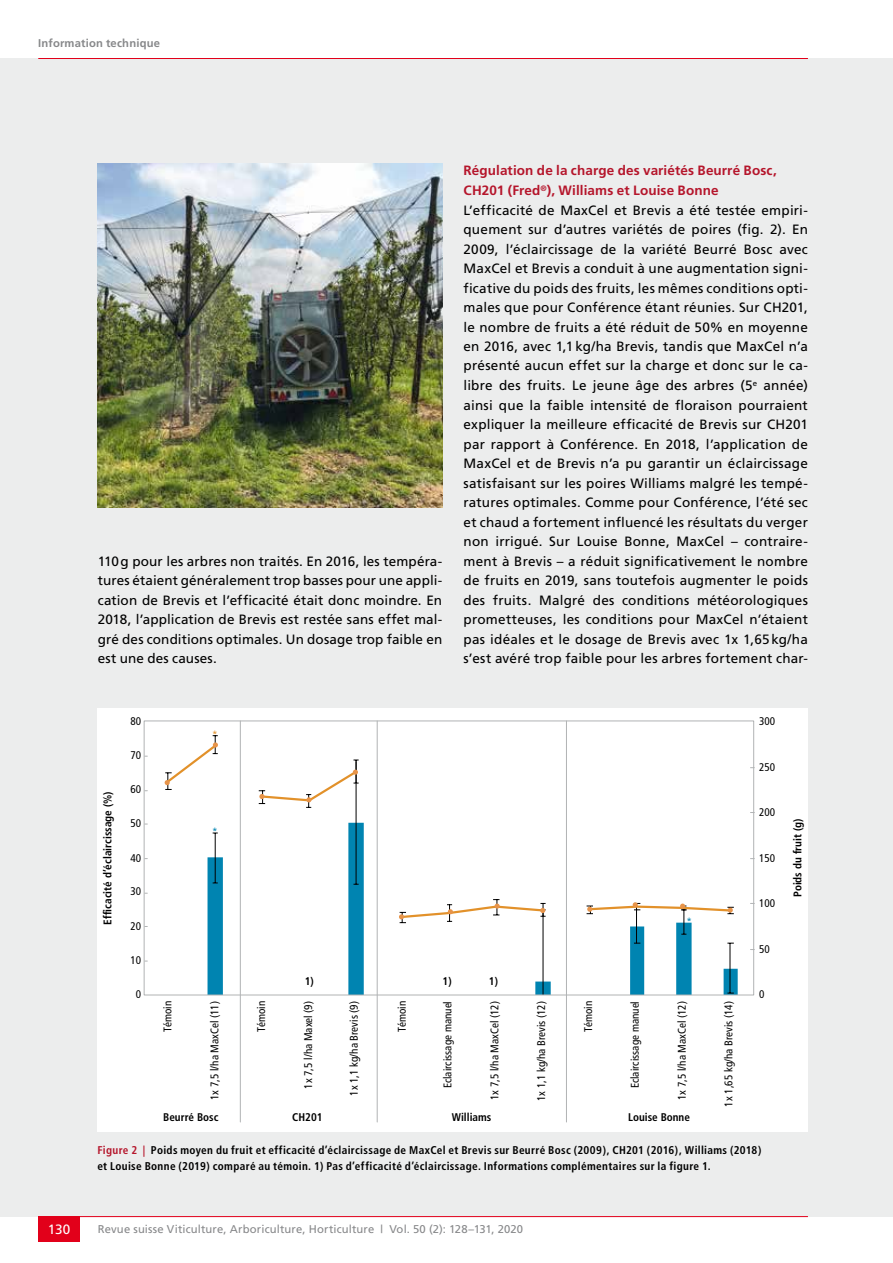
<style>
.page{position:relative;width:893px;height:1263px;background:#fff}
.page>*{position:absolute;margin:0;border:0;box-sizing:border-box;transform-origin:0 0}
.t1{font:13.5px/19.5px "Frutiger";letter-spacing:.015em;color:#000;text-align:justify}
.t2{font:13.5px "Frutiger";color:#fff}
.t3{font:700 condensed 11.25px/16.5px "Frutiger";letter-spacing:.03em;color:#000}
.t4{font:11.25px "Frutiger";letter-spacing:.015em;color:#87888a}
.t5{font:700 11.25px "Frutiger";letter-spacing:.015em;color:#87888a}
.t6{font:condensed 11.1px "Frutiger";color:#000}
.t7{font:700 condensed 11.1px "Frutiger";color:#000}
.t8{font:condensed 11.1px "Frutiger";color:#0084b1}
.t9{font:condensed 11.1px "Frutiger";color:#e2912a}
.s1{font-weight:700;color:#b5152b}
.s2{color:#b5152b}
</style>
<div class="page">
<div style="left:0;top:58px;width:893px;height:1158px;background:#eceded"></div>
<hr style="left:38px;top:1216px;width:770px;height:1px;background:#e2001a">
<div style="left:38px;top:1216px;width:42px;height:26px;background:#e2001a"></div>
<div style="left:98px;top:708px;width:710px;height:423px;background:#fff"></div>
<svg style="left:208px;top:919px;width:530px;height:74px"></svg>
<hr style="left:240px;top:721px;width:1px;height:401px;background:#b1b3b4">
<hr style="left:377px;top:721px;width:1px;height:401px;background:#b1b3b4">
<hr style="left:566px;top:721px;width:1px;height:401px;background:#b1b3b4">
<svg style="left:543px;top:981px;width:1px;height:12px"></svg>
<hr style="left:543px;top:910px;width:1px;height:71px;background:#000">
<svg style="left:727px;top:943px;width:7px;height:50px"></svg>
<svg style="left:172px;top:742px;width:508px;height:177px"></svg>
<svg style="left:165px;top:772px;width:7px;height:18px"></svg>
<svg style="left:213px;top:735px;width:5px;height:19px"></svg>
<svg style="left:306px;top:794px;width:5px;height:14px"></svg>
<svg style="left:633px;top:902px;width:7px;height:42px"></svg>
<svg style="left:259px;top:790px;width:6px;height:14px"></svg>
<svg style="left:353px;top:760px;width:6px;height:24px"></svg>
<svg style="left:399px;top:912px;width:7px;height:11px"></svg>
<svg style="left:447px;top:904px;width:6px;height:18px"></svg>
<svg style="left:493px;top:899px;width:53px;height:18px"></svg>
<svg style="left:587px;top:906px;width:6px;height:8px"></svg>
<svg style="left:680px;top:903px;width:54px;height:32px"></svg>
<div style="left:144px;top:721px;width:610px;height:274px;border:1px solid #b1b3b4"></div>
<img style="left:98px;top:164px;width:344px;height:343px">
<hr style="left:38px;top:58px;width:770px;height:1px;background:#e2001a">
<p class="t5" style="left:38px;top:37px;width:123px">Information technique</p>
<p class="t1" style="left:98px;top:551px;width:346px">110g pour les arbres non traités. En 2016, les tempéra&shy;tures étaient généralement trop basses pour une appli&shy;cation de Brevis et l’efficacité était donc moindre. En 2018, l’application de Brevis est restée sans effet mal&shy;gré des conditions optimales. Un dosage trop faible en est une des causes.</p>
<p class="t7" style="left:101px;top:925px;width:135px;rotate:-90deg">Efficacité d’éclaircissage (%)</p>
<p class="t6" style="left:131px;top:714px;width:12px">80</p>
<p class="t6" style="left:131px;top:749px;width:12px">70</p>
<p class="t6" style="left:131px;top:782px;width:12px">60</p>
<p class="t6" style="left:131px;top:817px;width:12px">50</p>
<p class="t6" style="left:131px;top:851px;width:12px">40</p>
<p class="t6" style="left:131px;top:885px;width:12px">30</p>
<p class="t6" style="left:131px;top:919px;width:12px">20</p>
<p class="t6" style="left:131px;top:954px;width:12px">10</p>
<p class="t9" style="left:212px;top:728px;width:7px">*</p>
<p class="t8" style="left:212px;top:826px;width:7px">*</p>
<p class="t1" style="left:463px;top:161px;width:346px;text-align:left"><span class="s1">Régulation de la charge des variétés Beurré Bosc, CH201 (Fred</span><sup>®</sup><span class="s1">), Williams et Louise Bonne<br></span>L’efficacité de MaxCel et Brevis a été testée empiri&shy;quement sur d’autres variétés de poires (fig. 2). En 2009, l’éclaircissage de la variété Beurré Bosc avec MaxCel et Brevis a conduit à une augmentation signi&shy;ficative du poids des fruits, les mêmes conditions opti&shy;males que pour Conférence étant réunies. Sur CH201, le nombre de fruits a été réduit de 50% en moyenne en 2016, avec 1,1 kg/ha Brevis, tandis que MaxCel n’a présenté aucun effet sur la charge et donc sur le ca&shy;libre des fruits. Le jeune âge des arbres (5<sup>e</sup> année) ainsi que la faible intensité de floraison pourraient expliquer la meilleure efficacité de Brevis sur CH201 par rapport à Conférence. En 2018, l’application de MaxCel et de Brevis n’a pu garantir un éclaircissage satisfaisant sur les poires Williams malgré les tempé&shy;ratures optimales. Comme pour Conférence, l’été sec et chaud a fortement influencé les résultats du verger non irrigué. Sur Louise Bonne, MaxCel – contraire&shy;ment à Brevis – a réduit significativement le nombre de fruits en 2019, sans toutefois augmenter le poids des fruits. Malgré des conditions météorologiques prometteuses, les conditions pour MaxCel n’étaient pas idéales et le dosage de Brevis avec 1x 1,65 kg/ha s’est avéré trop faible pour les arbres fortement char-</p>
<p class="t6" style="left:759px;top:714px;width:18px">300</p>
<p class="t6" style="left:759px;top:760px;width:18px">250</p>
<p class="t8" style="left:686px;top:915px;width:7px">*</p>
<p class="t6" style="left:759px;top:805px;width:18px">200</p>
<p class="t6" style="left:759px;top:851px;width:18px">150</p>
<p class="t6" style="left:759px;top:896px;width:18px">100</p>
<p class="t6" style="left:759px;top:942px;width:12px">50</p>
<p class="t7" style="left:791px;top:897px;width:80px;rotate:-90deg">Poids du fruit (g)</p>
<p class="t6" style="left:136px;top:987px;width:7px">0</p>
<p class="t7" style="left:305px;top:975px;width:11px">1)</p>
<p class="t7" style="left:443px;top:975px;width:11px">1)</p>
<p class="t7" style="left:489px;top:975px;width:11px">1)</p>
<p class="t6" style="left:161px;top:1032px;width:33px;rotate:-90deg">Témoin</p>
<p class="t6" style="left:208px;top:1100px;width:100px;rotate:-90deg">1x 7,5 l/ha MaxCel (11)</p>
<p class="t6" style="left:255px;top:1032px;width:33px;rotate:-90deg">Témoin</p>
<p class="t6" style="left:302px;top:1088px;width:89px;rotate:-90deg">1x 7,5 l/ha Maxel (9)</p>
<p class="t6" style="left:348px;top:1096px;width:96px;rotate:-90deg">1x 1,1 kg/ha Brevis (9)</p>
<p class="t6" style="left:395px;top:1032px;width:33px;rotate:-90deg">Témoin</p>
<p class="t6" style="left:441px;top:1088px;width:89px;rotate:-90deg">Eclaircissage manuel</p>
<p class="t6" style="left:488px;top:1100px;width:100px;rotate:-90deg">1x 7,5 l/ha MaxCel (12)</p>
<p class="t6" style="left:535px;top:1101px;width:102px;rotate:-90deg">1x 1,1 kg/ha Brevis (12)</p>
<p class="t6" style="left:582px;top:1032px;width:33px;rotate:-90deg">Témoin</p>
<p class="t6" style="left:629px;top:1088px;width:89px;rotate:-90deg">Eclaircissage manuel</p>
<p class="t6" style="left:675px;top:1100px;width:100px;rotate:-90deg">1x 7,5 l/ha MaxCel (12)</p>
<p class="t6" style="left:722px;top:1106px;width:107px;rotate:-90deg">1x 1,65 kg/ha Brevis (14)</p>
<p class="t7" style="left:163px;top:1111px;width:57px">Beurré Bosc</p>
<p class="t7" style="left:292px;top:1111px;width:32px">CH201</p>
<p class="t7" style="left:452px;top:1111px;width:41px">Williams</p>
<p class="t7" style="left:628px;top:1111px;width:63px">Louise Bonne</p>
<p class="t6" style="left:759px;top:987px;width:7px">0</p>
<p class="t3" style="left:97px;top:1141px;width:666px"><span class="s2">Figure 2 |</span> Poids moyen du fruit et efficacité d’éclaircissage de MaxCel et Brevis sur Beurré Bosc (2009), CH201 (2016), Williams (2018) et Louise Bonne (2019) comparé au témoin. 1) Pas d’efficacité d’éclaircissage. Informations complémentaires sur la figure 1.</p>
<p class="t2" style="left:48px;top:1221px;width:24px">130</p>
<p class="t4" style="left:98px;top:1223px;width:427px">Revue suisse Viticulture, Arboriculture, Horticulture | Vol. 50 (2): 128–131, 2020</p>
</div>
